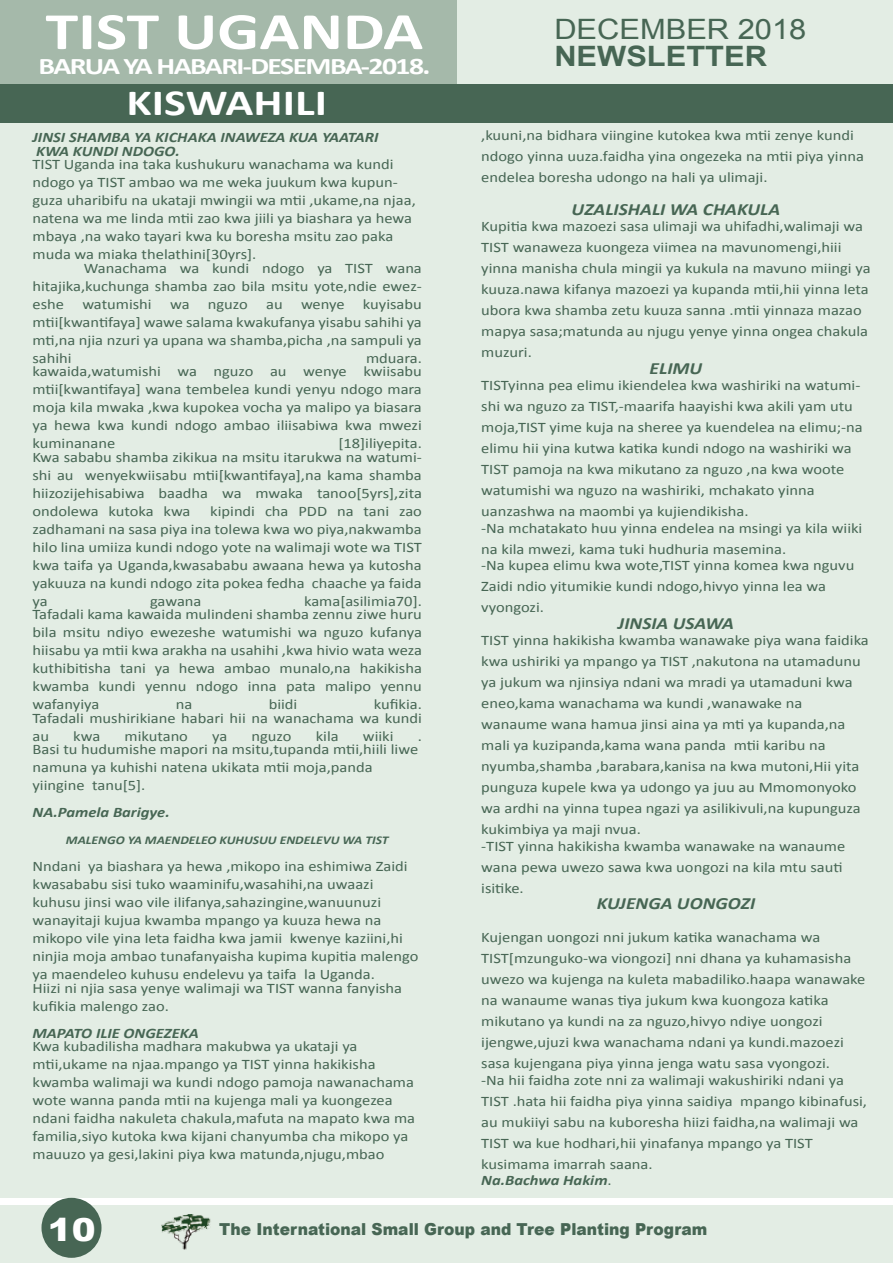
<style>
.page{position:relative;width:893px;height:1263px;background:#fff}
.page>*{position:absolute;margin:0;border:0;box-sizing:border-box;transform-origin:0 0}
.t1{font:700 52.95px "Calibri";color:#fff;scale:1.25 1}
.t2{font:700 37.05px "Calibri";color:#fff;scale:1.25 1}
.t3{font:900 31.65px "Arial";color:#fff;scale:1.13 1}
.t4{font:28.05px "Arial";color:#476654;scale:1.1 1}
.t5{font:700 28.05px "Arial";color:#476654;scale:1.1 1}
.t6{font:700 23.85px "Calibri";letter-spacing:-.055em;color:#fff;scale:1.25 1}
.t7{font:italic 700 17.1px "Calibri";color:#476654;scale:1.14 1}
.t8{font:900 16.5px "Arial";color:#476654;scale:.94 1}
.t9{font:14.55px/21px "Calibri";color:#476654;scale:1.14 1}
.t10{font:italic 700 14.55px/13.5px "Calibri";color:#476654;scale:1.14 1}
.t11{font:italic 700 11.85px "Calibri";color:#476654;scale:1.14 1}
.s1{font-weight:400;font-style:normal}
</style>
<div class="page">
<div style="left:0;top:122px;width:893px;height:1076px;background:#e3ede4"></div>
<div style="left:0;top:1205px;width:893px;height:58px;background:#e3ede4"></div>
<div style="left:42px;top:1198px;width:60px;height:60px;background:#476654;border-radius:50%"></div>
<svg style="left:0;top:0;width:893px;height:84px;background:#c3d2c6"></svg>
<div style="left:0;top:84px;width:893px;height:38px;background:#476654"></div>
<img style="left:161px;top:1214px;width:50px;height:36px">
<h1 class="t1" style="left:45px;top:-2px;width:304px">TIST UGANDA</h1>
<h3 class="t6" style="left:39px;top:51px;width:315px">BARUA YA HABARI-DESEMBA-2018.</h3>
<h2 class="t2" style="left:126px;top:79px;width:162px">KISWAHILI</h2>
<p class="t10" style="left:32px;top:131px;width:305px">JINSI SHAMBA YA KICHAKA INAWEZA KUA YAATARI<br>KWA KUNDI NDOGO.</p>
<p class="t9" style="left:32px;top:155px;width:338px;line-height:18px">TIST Uganda ina taka kushukuru wanachama wa kundi ndogo ya TIST ambao wa me weka juukum kwa kupun&shy;guza uharibifu na ukataji mwingii wa mtii ,ukame,na njaa, natena wa me linda mtii zao kwa jiili ya biashara ya hewa mbaya ,na wako tayari kwa ku boresha msitu zao paka muda wa miaka thelathini[30yrs].</p>
<p class="t9" style="left:32px;top:259px;width:343px;line-height:18px;text-align:justify;text-indent:51px">Wanachama wa kundi ndogo ya TIST wana hitajika,kuchunga shamba zao bila msitu yote,ndie ewez&shy;eshe</p>
<p class="t9" style="left:32px;top:295px;width:343px;line-height:18px;text-align:justify;text-indent:330px">kuyisabu mtii[kwantifaya] wawe salama kwakufanya yisabu sahihi ya mti,na njia nzuri ya upana wa shamba,picha ,na sampuli ya sahihi</p>
<p class="t9" style="left:82px;top:293px;width:62px">watumishi</p>
<p class="t9" style="left:170px;top:293px;width:19px">wa</p>
<p class="t9" style="left:208px;top:293px;width:37px">nguzo</p>
<p class="t9" style="left:266px;top:293px;width:16px">au</p>
<p class="t9" style="left:301px;top:293px;width:40px">wenye</p>
<p class="t9" style="left:32px;top:351px;width:343px;line-height:13.5px;text-align:right">mduara.<br>kawaida,watumishi wa nguzo au wenye kwiisabu</p>
<p class="t9" style="left:32px;top:380px;width:343px;line-height:18px;text-align:justify">mtii[kwantifaya] wana tembelea kundi yenyu ndogo mara moja kila mwaka ,kwa kupokea vocha ya malipo ya biasara ya hewa kwa kundi ndogo ambao iliisabiwa kwa mwezi kuminanane</p>
<p class="t9" style="left:32px;top:437px;width:343px;line-height:13.5px;text-align:right">[18]iliyepita.<br>Kwa sababu shamba zikikua na msitu itarukwa na watumi-</p>
<p class="t9" style="left:32px;top:466px;width:343px;line-height:18px;text-align:justify">shi au wenyekwiisabu mtii[kwantifaya],na kama shamba hiizozijehisabiwa baadha wa mwaka tanoo[5yrs],zita ondolewa kutoka kwa</p>
<p class="t9" style="left:32px;top:502px;width:343px;line-height:18px;text-align:justify;text-indent:178px">kipindi cha PDD na tani zao zadhamani na sasa piya ina tolewa kwa wo piya,nakwamba hilo lina umiiza kundi ndogo yote na walimaji wote wa TIST kwa taifa ya Uganda,kwasababu awaana hewa ya kutosha yakuuza na kundi ndogo zita pokea fedha chaache ya faida ya</p>
<p class="t9" style="left:33px;top:594px;width:343px;line-height:13.5px;text-align:right">kama[asilimia70].<br>Tafadali kama kawaida mulindeni shamba zennu ziwe huru</p>
<p class="t9" style="left:33px;top:624px;width:343px;line-height:18px;text-align:justify">bila msitu ndiyo ewezeshe watumishi wa nguzo kufanya hiisabu ya mtii kwa arakha na usahihi ,kwa hivio wata weza kuthibitisha tani ya hewa ambao munalo,na hakikisha kwamba kundi yennu ndogo inna pata malipo yennu wafanyiya</p>
<p class="t9" style="left:150px;top:591px;width:47px">gawana</p>
<p class="t9" style="left:33px;top:698px;width:343px;line-height:13.5px;text-align:right">kufikia.<br>Tafadali mushirikiane habari hii na wanachama wa kundi</p>
<p class="t9" style="left:33px;top:726px;width:16px">au</p>
<p class="t9" style="left:73px;top:726px;width:25px">kwa</p>
<p class="t9" style="left:125px;top:726px;width:57px">mikutano</p>
<p class="t9" style="left:212px;top:726px;width:15px">ya</p>
<p class="t9" style="left:252px;top:726px;width:37px">nguzo</p>
<p class="t9" style="left:316px;top:726px;width:22px">kila</p>
<p class="t9" style="left:363px;top:726px;width:28px">wiiki</p>
<p class="t9" style="left:176px;top:694px;width:16px">na</p>
<p class="t9" style="left:269px;top:694px;width:27px">biidi</p>
<p class="t9" style="left:33px;top:729px;width:343px;line-height:13.5px;text-align:right">.<br>Basi tu hudumishe mapori na msitu,tupanda mtii,hiili liwe</p>
<p class="t9" style="left:33px;top:759px;width:300px;line-height:18px">namuna ya kuhishi natena ukikata mtii moja,panda yiingine tanu[5].</p>
<p class="t10" style="left:33px;top:806px;width:122px">NA.Pamela Barigye.</p>
<p class="t11" style="left:66px;top:833px;width:284px">MALENGO YA MAENDELEO KUHUSUU ENDELEVU WA TIST</p>
<p class="t9" style="left:32px;top:857px;width:340px;line-height:18px">Nndani ya biashara ya hewa ,mikopo ina eshimiwa Zaidi kwasababu sisi tuko waaminifu,wasahihi,na uwaazi kuhusu jinsi wao vile ilifanya,sahazingine,wanuunuzi wanayitaji kujua kwamba mpango ya kuuza hewa na mikopo vile yina leta faidha kwa jamii kwenye kaziini,hi ninjia moja ambao tunafanyaisha kupima kupitia malengo ya maendeleo kuhusu endelevu ya taifa la Uganda.</p>
<p class="t9" style="left:32px;top:979px;width:326px;line-height:18px">Hiizi ni njia sasa yenye walimaji wa TIST wanna fanyisha kufikia malengo zao.</p>
<p class="t10" style="left:32px;top:1026px;width:147px">MAPATO ILIE ONGEZEKA</p>
<p class="t9" style="left:32px;top:1037px;width:337px;line-height:18px">Kwa kubadilisha madhara makubwa ya ukataji ya mtii,ukame na njaa.mpango ya TIST yinna hakikisha kwamba walimaji wa kundi ndogo pamoja nawanachama wote wanna panda mtii na kujenga mali ya kuongezea ndani faidha nakuleta chakula,mafuta na mapato kwa ma familia,siyo kutoka kwa kijani chanyumba cha mikopo ya mauuzo ya gesi,lakini piya kwa matunda,njugu,mbao</p>
<h3 class="t4" style="left:554px;top:11px;width:231px">DECEMBER 2018</h3>
<h3 class="t5" style="left:554px;top:37px;width:195px">NEWSLETTER</h3>
<p class="t9" style="left:481px;top:125px;width:337px">,kuuni,na bidhara viingine kutokea kwa mtii zenye kundi ndogo yinna uuza.faidha yina ongezeka na mtii piya yinna endelea boresha udongo na hali ya ulimaji.</p>
<p class="t7" style="left:572px;top:198px;width:184px">UZALISHALI WA CHAKULA</p>
<p class="t9" style="left:481px;top:216px;width:343px">Kupitia kwa mazoezi sasa ulimaji wa uhifadhi,walimaji wa TIST wanaweza kuongeza viimea na mavunomengi,hiii yinna manisha chula mingii ya kukula na mavuno miingi ya kuuza.nawa kifanya mazoezi ya kupanda mtii,hii yinna leta ubora kwa shamba zetu kuuza sanna .mtii yinnaza mazao mapya sasa;matunda au njugu yenye yinna ongea chakula muzuri.</p>
<p class="t7" style="left:650px;top:357px;width:48px">ELIMU</p>
<p class="t9" style="left:481px;top:375px;width:336px">TISTyinna pea elimu ikiendelea kwa washiriki na watumi&shy;shi wa nguzo za TIST,-maarifa haayishi kwa akili yam utu moja,TIST yime kuja na sheree ya kuendelea na elimu;-na elimu hii yina kutwa katika kundi ndogo na washiriki wa TIST pamoja na kwa mikutano za nguzo ,na kwa woote watumishi wa nguzo na washiriki, mchakato yinna uanzashwa na maombi ya kujiendikisha.</p>
<p class="t9" style="left:481px;top:518px;width:336px">-Na mchatakato huu yinna endelea na msingi ya kila wiiki na kila mwezi, kama tuki hudhuria masemina.</p>
<p class="t9" style="left:481px;top:555px;width:329px">-Na kupea elimu kwa wote,TIST yinna komea kwa nguvu<br>Zaidi ndio yitumikie kundi ndogo,hivyo yinna lea wa vyongozi.</p>
<p class="t7" style="left:618px;top:612px;width:103px">JINSIA USAWA</p>
<p class="t9" style="left:481px;top:630px;width:341px">TIST yinna hakikisha kwamba wanawake piya wana faidika kwa ushiriki ya mpango ya TIST ,nakutona na utamadunu ya jukum wa njinsiya ndani wa mradi ya utamaduni kwa eneo,kama wanachama wa kundi ,wanawake na wanaume wana hamua jinsi aina ya mti ya kupanda,na mali ya kuzipanda,kama wana panda mtii karibu na nyumba,shamba ,barabara,kanisa na kwa mutoni,Hii yita punguza kupele kwa ya udongo ya juu au Mmomonyoko wa ardhi na yinna tupea ngazi ya asilikivuli,na kupunguza kukimbiya ya maji nvua.</p>
<p class="t9" style="left:481px;top:835px;width:321px">-TIST yinna hakikisha kwamba wanawake na wanaume wana pewa uwezo sawa kwa uongozi na kila mtu sauti isitike.</p>
<p class="t7" style="left:597px;top:893px;width:141px">KUJENGA UONGOZI</p>
<p class="t9" style="left:481px;top:927px;width:338px">Kujengan uongozi nni jukum katika wanachama wa TIST[mzunguko-wa viongozi] nni dhana ya kuhamasisha uwezo wa kujenga na kuleta mabadiliko.haapa wanawake na wanaume wanas tiya jukum kwa kuongoza katika mikutano ya kundi na za nguzo,hivyo ndiye uongozi ijengwe,ujuzi kwa wanachama ndani ya kundi.mazoezi sasa kujengana piya yinna jenga watu sasa vyongozi.</p>
<p class="t9" style="left:481px;top:1070px;width:340px">-Na hii faidha zote nni za walimaji wakushiriki ndani ya TIST .hata hii faidha piya yinna saidiya mpango kibinafusi, au mukiiyi sabu na kuboresha hiizi faidha,na walimaji wa TIST wa kue hodhari,hii yinafanya mpango ya TIST kusimama imarrah saana.</p>
<p class="t10" style="left:481px;top:1174px;width:116px">Na.Bachwa Hakim<span class="s1">.</span></p>
<h3 class="t3" style="left:48px;top:1206px;width:44px">10</h3>
<p class="t8" style="left:219px;top:1217px;width:521px">The International Small Group and Tree Planting Program</p>
</div>
